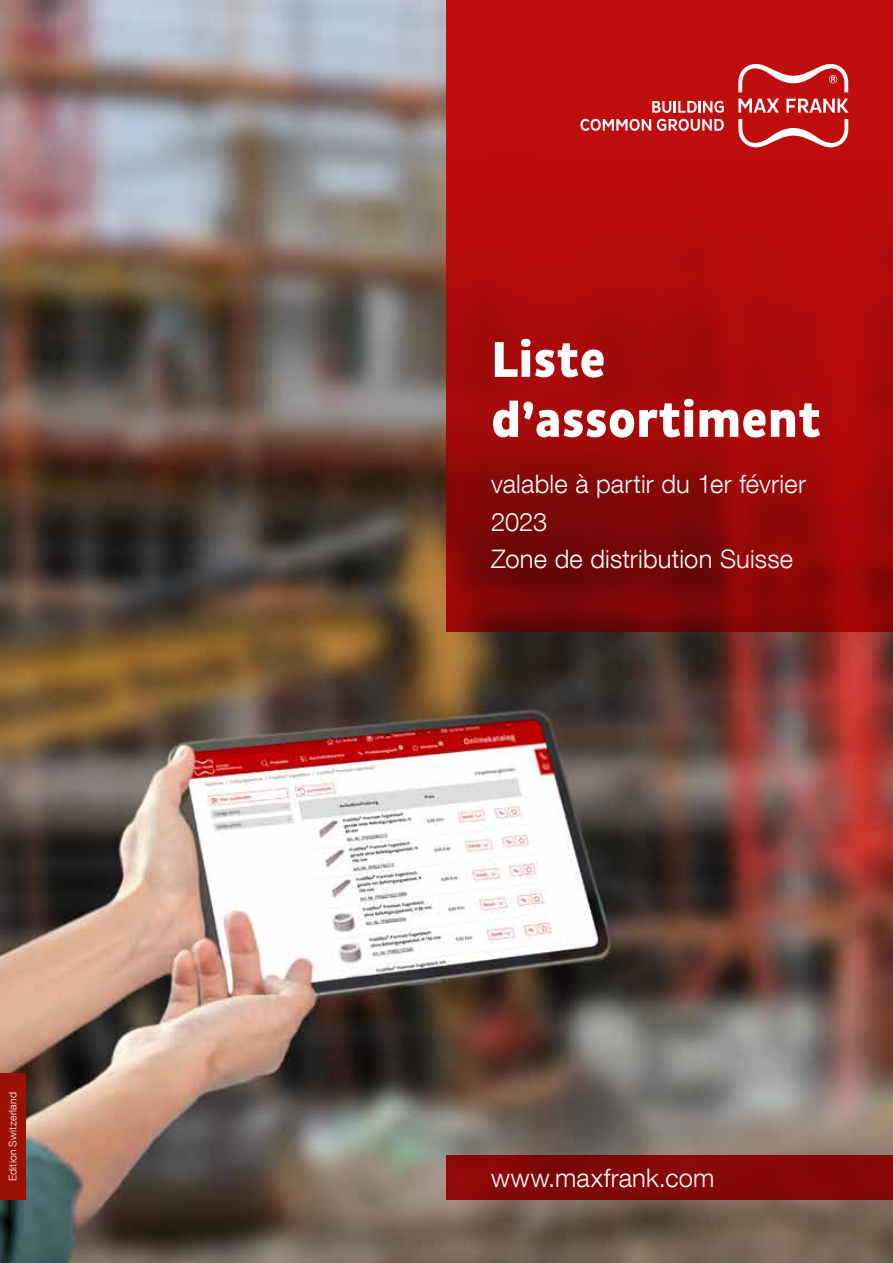
<style>
.page{position:relative;width:893px;height:1263px;background:#fff}
.page>*{position:absolute;margin:0;border:0;box-sizing:border-box;transform-origin:0 0}
.t1{font:800 51px/60px "Pluto Sans Cond";color:#fff}
.t2{font:300 25.5px/37.5px "Helvetica Neue LT Com";letter-spacing:.01em;color:#fff}
.t3{font:300 10.5px "Helvetica Neue LT Com";letter-spacing:.02em;color:#fff}
</style>
<div class="page">
<img style="left:0;top:0;width:893px;height:1263px">
<svg style="left:446px;top:0;width:447px;height:631px;background:#a70a0b"></svg>
<svg style="left:738px;top:119px;width:110px;height:28px"></svg>
<svg style="left:738px;top:64px;width:110px;height:28px"></svg>
<svg style="left:738px;top:99px;width:41px;height:14px"></svg>
<svg style="left:786px;top:99px;width:62px;height:14px"></svg>
<svg style="left:652px;top:101px;width:72px;height:12px"></svg>
<svg style="left:580px;top:119px;width:71px;height:12px"></svg>
<svg style="left:657px;top:119px;width:67px;height:12px"></svg>
<div style="left:446px;top:1155px;width:447px;height:45px;background:#870808"></div>
<div style="left:0;top:1073px;width:26px;height:127px;background:#9c1006"></div>
<p class="t3" style="left:6px;top:1181px;width:91px;rotate:-90deg">Edition Switzerland</p>
<h1 class="t1" style="left:491px;top:331px;width:331px">Liste d’assortiment</h1>
<p class="t2" style="left:491px;top:465px;width:316px">valable à partir du 1er février<br>2023<br>Zone de distribution Suisse</p>
<p class="t2" style="left:491px;top:1158px;width:225px">www.maxfrank.com</p>
</div>
